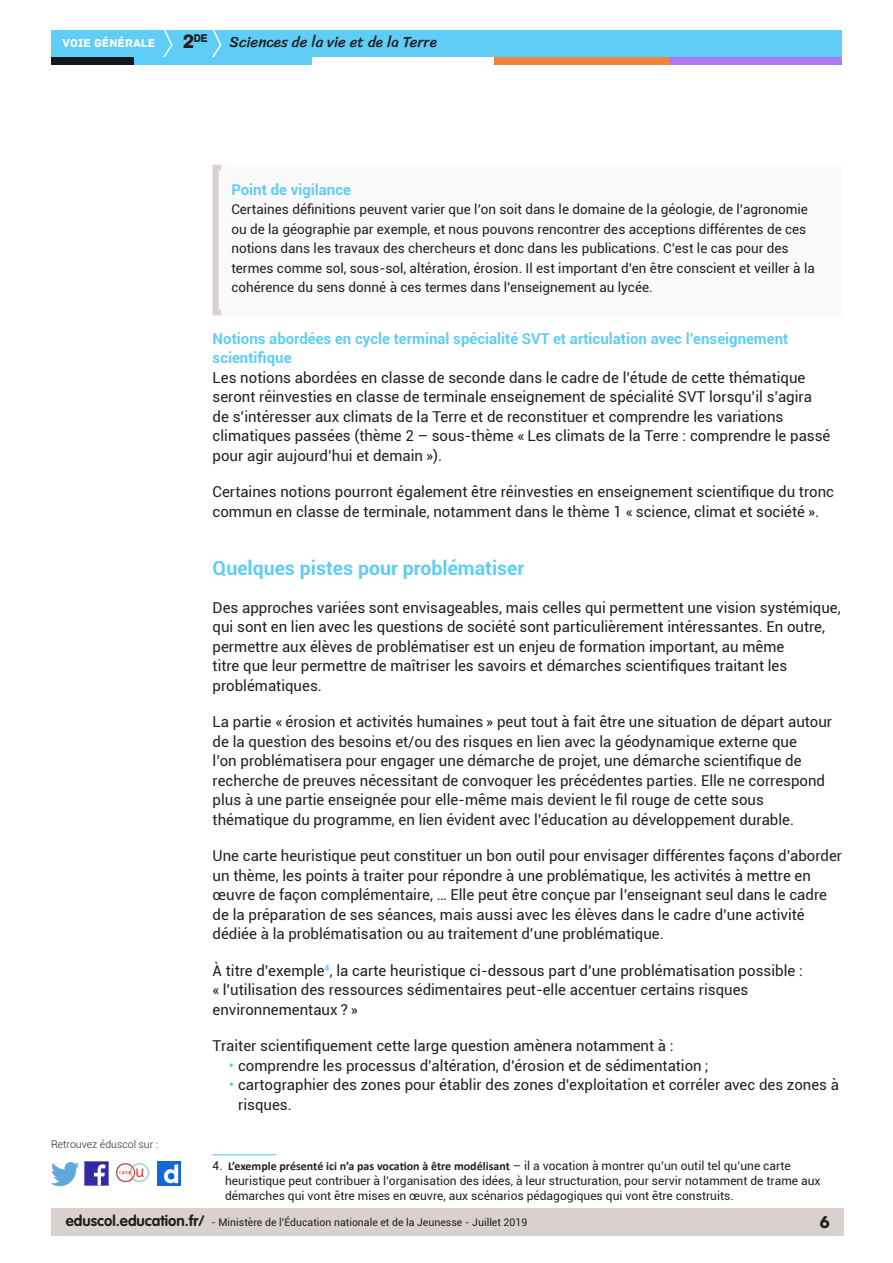
<style>
.page{position:relative;width:893px;height:1263px;background:#fff}
.page>*{position:absolute;margin:0;border:0;box-sizing:border-box;transform-origin:0 0}
._03_titre_2{font:700 19.5px "Roboto";color:#5fcdf5}
.t1{font:18px "Archive";color:#231f20}
.Texte_courant{font:15px/19.5px "Roboto";color:#231f20}
._04_titre_3{font:700 15px/19.5px "Roboto";color:#5fcdf5}
.t2{font:15px "Sriracha";color:#231f20}
._08_Titre_encadré{font:700 15px "Roboto";color:#5fcdf5}
._08_txt_encadré{font:13.5px/19.5px "Roboto";color:#231f20}
._11_note_bas_de_page{font:12px/15px "Roboto";color:#231f20}
.t3{font:12px "Archive";color:#fff}
.t4{font:11.85px "Archive";color:#231f20}
.t5{font:10.5px "Roboto";color:#231f20}
.t6{font:300 10.5px "Roboto";color:#231f20}
.s1{font-size:20.4px}
.s2{color:#5fcdf5}
.s3{font-family:"Calibri";font-weight:700}
.s4{font-family:"VAG Rounded Std";font-weight:700;font-size:15px}
</style>
<div class="page">
<div style="left:51px;top:1209px;width:792px;height:27px;background:#d8d1ce"></div>
<img style="left:85px;top:1162px;width:23px;height:23px">
<img style="left:51px;top:1163px;width:28px;height:22px">
<img style="left:158px;top:1162px;width:22px;height:23px">
<img style="left:115px;top:1162px;width:35px;height:21px">
<div style="left:51px;top:30px;width:791px;height:27px;background:#5fcdf5"></div>
<svg style="left:163px;top:30px;width:10px;height:27px"></svg>
<svg style="left:212px;top:30px;width:10px;height:27px"></svg>
<div style="left:133px;top:57px;width:179px;height:8px;background:#5fcdf5"></div>
<div style="left:51px;top:57px;width:82px;height:8px;background:#141a1c"></div>
<div style="left:667px;top:57px;width:175px;height:8px;background:#b078f2"></div>
<div style="left:494px;top:57px;width:175px;height:8px;background:#f48437"></div>
<hr style="left:213px;top:1154px;width:63px;height:1px;background:#5fcdf5">
<div style="left:213px;top:165px;width:629px;height:150px;background:#faf9f9"></div>
<p class="t4" style="left:183px;top:31px;width:27px"><span class="s1">2</span>de</p>
<p class="t3" style="left:63px;top:36px;width:94px">VOIE GÉNÉRALE</p>
<p class="t2" style="left:230px;top:33px;width:209px">Sciences de la vie et de la Terre</p>
<p class="_08_Titre_encadré" style="left:231px;top:179px;width:121px">Point de vigilance</p>
<p class="_08_txt_encadré" style="left:231px;top:199px;width:585px">Certaines définitions peuvent varier que l’on soit dans le domaine de la géologie, de l’agronomie ou de la géographie par exemple, et nous pouvons rencontrer des acceptions différentes de ces notions dans les travaux des chercheurs et donc dans les publications. C’est le cas pour des termes comme sol, sous-sol, altération, érosion. Il est important d’en être conscient et veiller à la cohérence du sens donné à ces termes dans l’enseignement au lycée.</p>
<p class="_04_titre_3" style="left:213px;top:328px;width:577px">Notions abordées en cycle terminal spécialité SVT et articulation avec l’enseignement scientifique</p>
<p class="Texte_courant" style="left:213px;top:367px;width:619px">Les notions abordées en classe de seconde dans le cadre de l’étude de cette thématique seront réinvesties en classe de terminale enseignement de spécialité SVT lorsqu’il s’agira de s’intéresser aux climats de la Terre et de reconstituer et comprendre les variations climatiques passées (thème 2 – sous-thème « Les climats de la Terre : comprendre le passé pour agir aujourd’hui et demain »).</p>
<p class="Texte_courant" style="left:213px;top:481px;width:623px">Certaines notions pourront également être réinvesties en enseignement scientifique du tronc commun en classe de terminale, notamment dans le thème 1 « science, climat et société ».</p>
<p class="t6" style="left:51px;top:1137px;width:109px">Retrouvez éduscol sur :</p>
<p class="_03_titre_2" style="left:213px;top:554px;width:313px">Quelques pistes pour problématiser</p>
<p class="Texte_courant" style="left:213px;top:597px;width:630px">Des approches variées sont envisageables, mais celles qui permettent une vision systémique, qui sont en lien avec les questions de société sont particulièrement intéressantes. En outre, permettre aux élèves de problématiser est un enjeu de formation important, au même<br>titre que leur permettre de maîtriser les savoirs et démarches scientifiques traitant les problématiques.</p>
<p class="Texte_courant" style="left:213px;top:711px;width:621px">La partie « érosion et activités humaines » peut tout à fait être une situation de départ autour de la question des besoins et/ou des risques en lien avec la géodynamique externe que<br>l’on problématisera pour engager une démarche de projet, une démarche scientifique de recherche de preuves nécessitant de convoquer les précédentes parties. Elle ne correspond plus à une partie enseignée pour elle-même mais devient le fil rouge de cette sous thématique du programme, en lien évident avec l’éducation au développement durable.</p>
<p class="Texte_courant" style="left:213px;top:845px;width:631px">Une carte heuristique peut constituer un bon outil pour envisager différentes façons d’aborder un thème, les points à traiter pour répondre à une problématique, les activités à mettre en œuvre de façon complémentaire, … Elle peut être conçue par l’enseignant seul dans le cadre de la préparation de ses séances, mais aussi avec les élèves dans le cadre d’une activité dédiée à la problématisation ou au traitement d’une problématique.</p>
<p class="Texte_courant" style="left:213px;top:960px;width:592px">À titre d’exemple<sup>4</sup>, la carte heuristique ci-dessous part d’une problématisation possible : « l’utilisation des ressources sédimentaires peut-elle accentuer certains risques environnementaux ? »</p>
<p class="Texte_courant" style="left:213px;top:1035px;width:463px">Traiter scientifiquement cette large question amènera notamment à :</p>
<p class="Texte_courant" style="left:229px;top:1055px;width:481px"><span class="s2">•</span> comprendre les processus d’altération, d’érosion et de sédimentation ;</p>
<p class="Texte_courant" style="left:238px;top:1074px;width:602px;text-indent:-9px"><span class="s2">•</span> cartographier des zones pour établir des zones d’exploitation et corréler avec des zones à risques.</p>
<p class="_11_note_bas_de_page" style="left:225px;top:1157px;width:597px;text-indent:-12px">4. <span class="s3">L’exemple présenté ici n’a pas vocation à être modélisant</span> – il a vocation à montrer qu’un outil tel qu’une carte heuristique peut contribuer à l’organisation des idées, à leur structuration, pour servir notamment de trame aux démarches qui vont être mises en œuvre, aux scénarios pédagogiques qui vont être construits.</p>
<p class="t5" style="left:66px;top:1215px;width:463px"><span class="s4">eduscol.education.fr/</span> - Ministère de l’Éducation nationale et de la Jeunesse - Juillet 2019</p>
<p class="t1" style="left:820px;top:1211px;width:12px">6</p>
</div>
